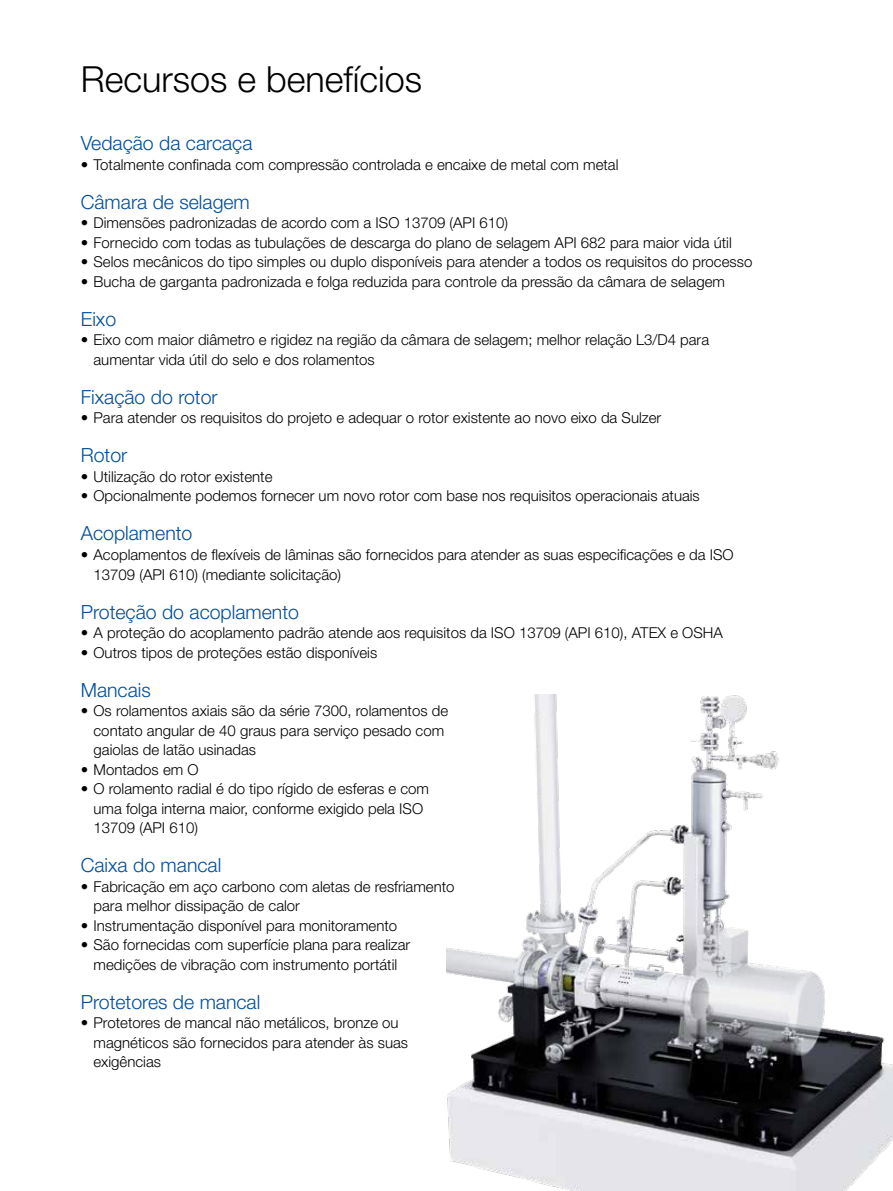
<style>
.page{position:relative;width:893px;height:1191px;background:#fff}
.page>*{position:absolute;margin:0;border:0;box-sizing:border-box;transform-origin:0 0}
.t1{font:300 36px "Helvetica Neue LT Pro";color:#000}
.t2{font:300 19.5px "Helvetica Neue LT Pro";color:#004e9b}
.t3{font:300 15px/19.5px "Helvetica Neue LT Pro";color:#000}
</style>
<div class="page">
<img style="left:446px;top:694px;width:447px;height:497px">
<h1 class="t1" style="left:81px;top:57px;width:343px">Recursos e benefícios</h1>
<h2 class="t2" style="left:81px;top:131px;width:173px">Vedação da carcaça</h2>
<p class="t3" style="left:81px;top:154px;width:539px">• Totalmente confinada com compressão controlada e encaixe de metal com metal</p>
<h2 class="t2" style="left:81px;top:190px;width:171px">Câmara de selagem</h2>
<p class="t3" style="left:81px;top:213px;width:429px">• Dimensões padronizadas de acordo com a ISO 13709 (API 610)</p>
<p class="t3" style="left:81px;top:232px;width:653px">• Fornecido com todas as tubulações de descarga do plano de selagem API 682 para maior vida útil</p>
<p class="t3" style="left:81px;top:252px;width:673px">• Selos mecânicos do tipo simples ou duplo disponíveis para atender a todos os requisitos do processo</p>
<p class="t3" style="left:81px;top:271px;width:646px">• Bucha de garganta padronizada e folga reduzida para controle da pressão da câmara de selagem</p>
<h2 class="t2" style="left:81px;top:307px;width:37px">Eixo</h2>
<p class="t3" style="left:94px;top:330px;width:617px;text-indent:-13px">• Eixo com maior diâmetro e rigidez na região da câmara de selagem; melhor relação L3/D4 para aumentar vida útil do selo e dos rolamentos</p>
<h2 class="t2" style="left:81px;top:385px;width:138px">Fixação do rotor</h2>
<p class="t3" style="left:81px;top:408px;width:582px">• Para atender os requisitos do projeto e adequar o rotor existente ao novo eixo da Sulzer</p>
<h2 class="t2" style="left:81px;top:443px;width:48px">Rotor</h2>
<p class="t3" style="left:81px;top:466px;width:193px">• Utilização do rotor existente</p>
<p class="t3" style="left:81px;top:486px;width:621px">• Opcionalmente podemos fornecer um novo rotor com base nos requisitos operacionais atuais</p>
<h2 class="t2" style="left:81px;top:521px;width:113px">Acoplamento</h2>
<p class="t3" style="left:94px;top:544px;width:642px;text-indent:-13px">• Acoplamentos de flexíveis de lâminas são fornecidos para atender as suas especificações e da ISO<br>13709 (API 610) (mediante solicitação)</p>
<h2 class="t2" style="left:81px;top:599px;width:220px">Proteção do acoplamento</h2>
<p class="t3" style="left:81px;top:622px;width:644px">• A proteção do acoplamento padrão atende aos requisitos da ISO 13709 (API 610), ATEX e OSHA</p>
<p class="t3" style="left:81px;top:642px;width:298px">• Outros tipos de proteções estão disponíveis</p>
<h2 class="t2" style="left:81px;top:677px;width:72px">Mancais</h2>
<p class="t3" style="left:94px;top:700px;width:356px;text-indent:-13px">• Os rolamentos axiais são da série 7300, rolamentos de contato angular de 40 graus para serviço pesado com gaiolas de latão usinadas</p>
<p class="t3" style="left:81px;top:759px;width:119px">• Montados em O</p>
<p class="t3" style="left:94px;top:778px;width:337px;text-indent:-13px">• O rolamento radial é do tipo rígido de esferas e com uma folga interna maior, conforme exigido pela ISO<br>13709 (API 610)</p>
<h2 class="t2" style="left:81px;top:853px;width:142px">Caixa do mancal</h2>
<p class="t3" style="left:94px;top:876px;width:362px;text-indent:-13px">• Fabricação em aço carbono com aletas de resfriamento para melhor dissipação de calor</p>
<p class="t3" style="left:81px;top:915px;width:318px">• Instrumentação disponível para monitoramento</p>
<p class="t3" style="left:81px;top:934px;width:331px;text-align:center">• São fornecidas com superfície plana para realizar medições de vibração com instrumento portátil</p>
<h2 class="t2" style="left:81px;top:989px;width:181px">Protetores de mancal</h2>
<p class="t3" style="left:94px;top:1012px;width:316px;text-indent:-13px">• Protetores de mancal não metálicos, bronze ou magnéticos são fornecidos para atender às suas exigências</p>
</div>
